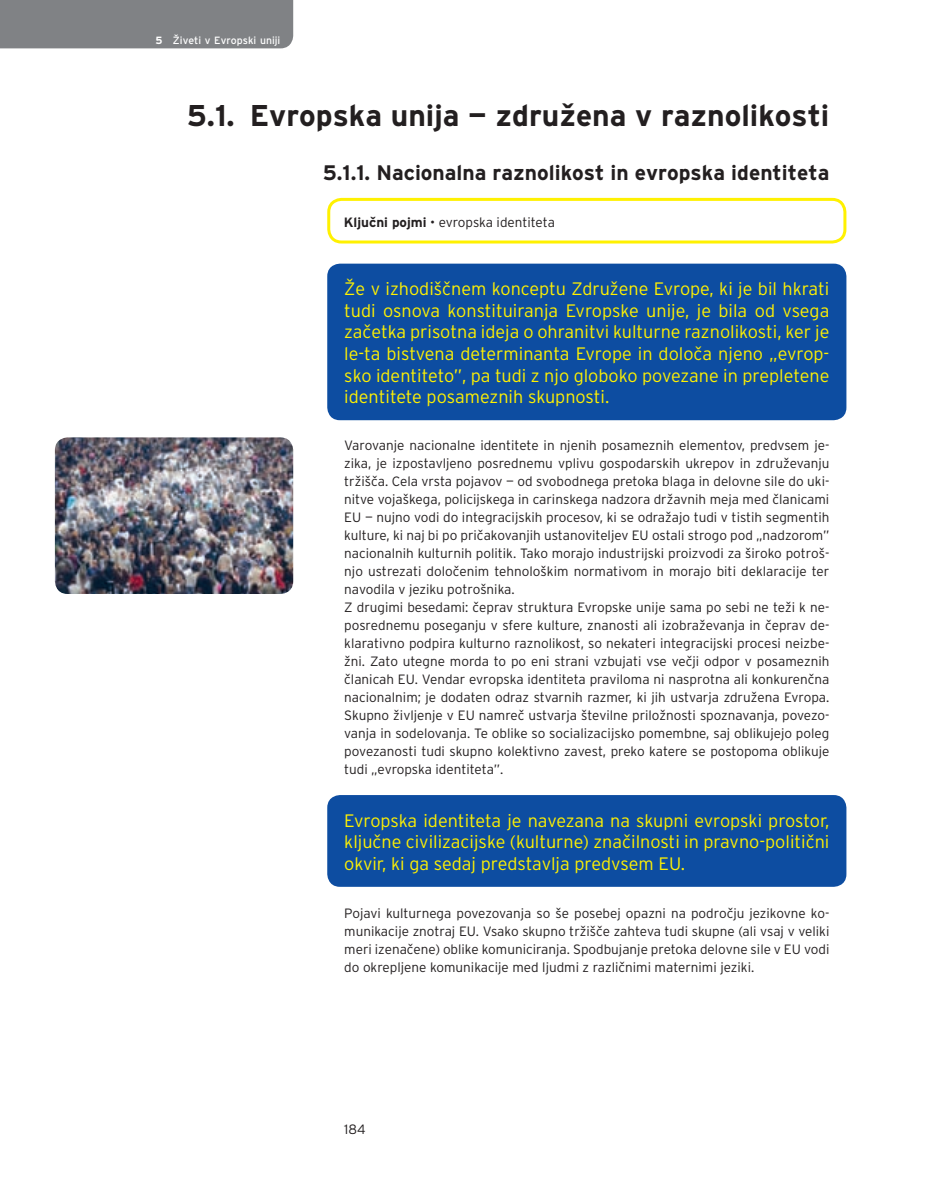
<style>
.page{position:relative;width:935px;height:1191px;background:#fff}
.page>*{position:absolute;margin:0;border:0;box-sizing:border-box;transform-origin:0 0}
.t1{font:700 30px "Interstate FBCC";color:#231f20}
.t2{font:700 21px "Interstate FBCC";color:#231f20}
.t3{font:300 18px/21.6px "Interstate FBCC";color:#fff101;text-align:justify}
.t4{font:300 13.5px/18px "Interstate FBCC";color:#231f20}
.t5{font:10.5px "Interstate FBCC";color:#fff}
.s1{font-weight:700}
</style>
<div class="page">
<div style="left:0;top:0;width:293px;height:48px;background:#808285"></div>
<div style="left:327px;top:198px;width:519px;height:45px;border:3px solid #fff101;border-radius:13px"></div>
<div style="left:327px;top:264px;width:519px;height:156px;background:#0d4da1;border-radius:13px"></div>
<div style="left:327px;top:795px;width:519px;height:92px;background:#0d4da1;border-radius:13px"></div>
<img style="left:55px;top:437px;width:238px;height:157px;border-radius:13px">
<p class="t5" style="left:155px;top:37px;width:126px"><span class="s1">5</span> Živeti v Evropski uniji</p>
<h1 class="t1" style="left:187px;top:104px;width:644px">5.1. Evropska unija — združena v raznolikosti</h1>
<h2 class="t2" style="left:323px;top:165px;width:508px">5.1.1. Nacionalna raznolikost in evropska identiteta</h2>
<p class="t4" style="left:344px;top:214px;width:212px"><span class="s1">Ključni pojmi</span> • evropska identiteta</p>
<p class="t3" style="left:344px;top:280px;width:486px">Že v izhodiščnem konceptu Združene Evrope, ki je bil hkrati tudi osnova konstituiranja Evropske unije, je bila od vsega začetka prisotna ideja o ohranitvi kulturne raznolikosti, ker je le-ta bistvena determinanta Evrope in določa njeno „evrop&shy;sko identiteto”, pa tudi z njo globoko povezane in prepletene identitete posameznih skupnosti.</p>
<p class="t4" style="left:344px;top:437px;width:486px">Varovanje nacionalne identitete in njenih posameznih elementov, predvsem je&shy;zika, je izpostavljeno posrednemu vplivu gospodarskih ukrepov in združevanju tržišča. Cela vrsta pojavov — od svobodnega pretoka blaga in delovne sile do uki&shy;nitve vojaškega, policijskega in carinskega nadzora državnih meja med članicami EU — nujno vodi do integracijskih procesov, ki se odražajo tudi v tistih segmentih kulture, ki naj bi po pričakovanjih ustanoviteljev EU ostali strogo pod „nadzorom” nacionalnih kulturnih politik. Tako morajo industrijski proizvodi za široko potroš&shy;njo ustrezati določenim tehnološkim normativom in morajo biti deklaracije ter navodila v jeziku potrošnika.<br>Z drugimi besedami: čeprav struktura Evropske unije sama po sebi ne teži k ne&shy;posrednemu poseganju v sfere kulture, znanosti ali izobraževanja in čeprav de&shy;klarativno podpira kulturno raznolikost, so nekateri integracijski procesi neizbe&shy;žni. Zato utegne morda to po eni strani vzbujati vse večji odpor v posameznih članicah EU. Vendar evropska identiteta praviloma ni nasprotna ali konkurenčna nacionalnim; je dodaten odraz stvarnih razmer, ki jih ustvarja združena Evropa.<br>Skupno življenje v EU namreč ustvarja številne priložnosti spoznavanja, povezo&shy;vanja in sodelovanja. Te oblike so socializacijsko pomembne, saj oblikujejo poleg povezanosti tudi skupno kolektivno zavest, preko katere se postopoma oblikuje tudi „evropska identiteta”.</p>
<h3 class="t3" style="left:344px;top:811px;width:486px">Evropska identiteta je navezana na skupni evropski prostor, ključne civilizacijske (kulturne) značilnosti in pravno-politični okvir, ki ga sedaj predstavlja predvsem EU.</h3>
<p class="t4" style="left:344px;top:905px;width:486px;text-align:justify">Pojavi kulturnega povezovanja so še posebej opazni na področju jezikovne ko&shy;munikacije znotraj EU. Vsako skupno tržišče zahteva tudi skupne (ali vsaj v veliki meri izenačene) oblike komuniciranja. Spodbujanje pretoka delovne sile v EU vodi do okrepljene komunikacije med ljudmi z različnimi maternimi jeziki.</p>
<p class="t4" style="left:344px;top:1121px;width:23px">184</p>
</div>
